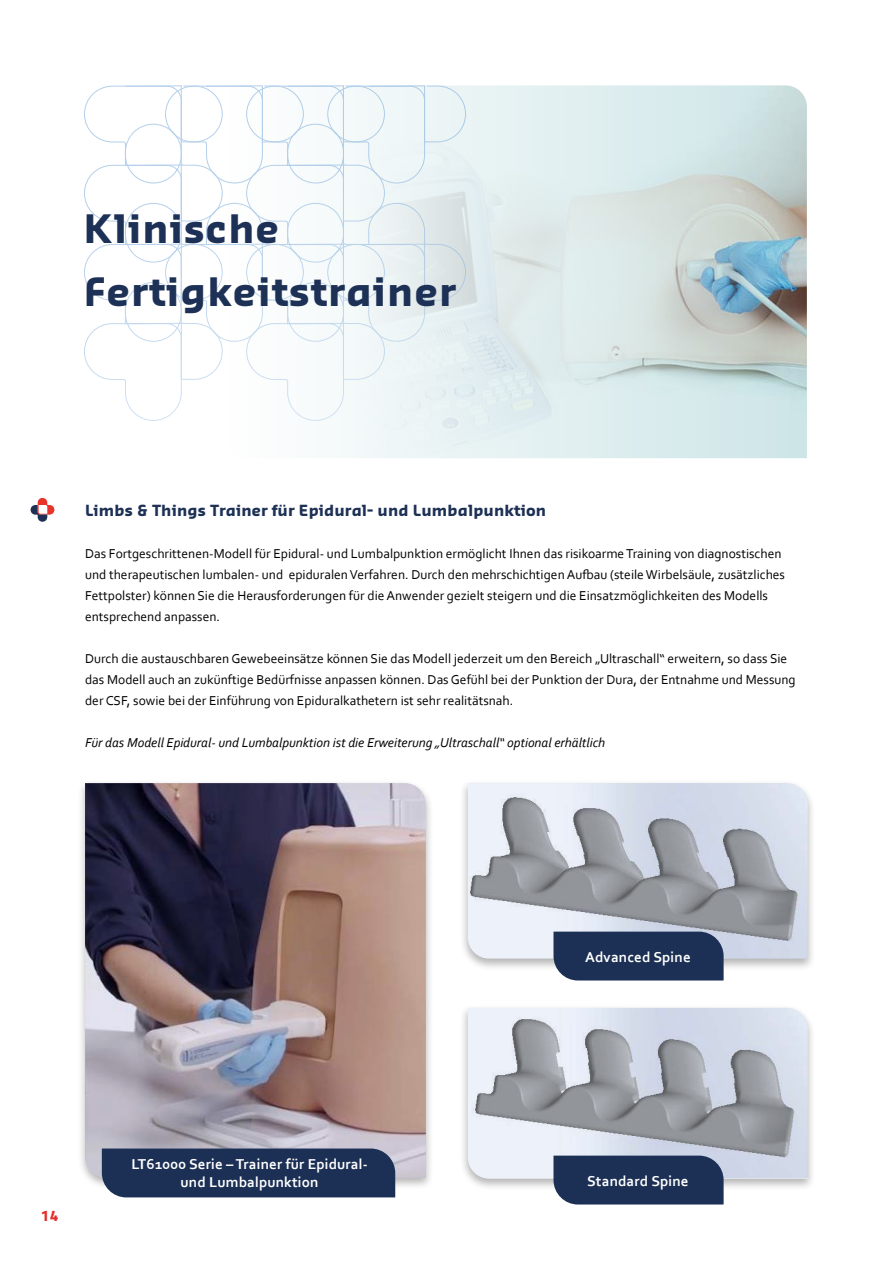
<style>
.page{position:relative;width:893px;height:1263px;background:#fff}
.page>*{position:absolute;margin:0;border:0;box-sizing:border-box;transform-origin:0 0}
.t1{font:700 38.25px/63px "Sansa";letter-spacing:.03em;color:#1d3055}
.t2{font:700 15px/18px "Corbel";letter-spacing:.01em;color:#fff;text-align:center}
.t3{font:700 15px "Sansa";letter-spacing:.01em;color:#1d3055}
.t4{font:13.5px/21px "Corbel";color:#000}
.t5{font:italic 13.5px "Corbel";color:#000}
.t6{font:700 13.5px "Sansa";color:#e62d28}
</style>
<div class="page">
<img style="left:351px;top:85px;width:456px;height:373px">
<svg style="left:84px;top:85px;width:382px;height:336px"></svg>
<svg style="left:31px;top:498px;width:23px;height:24px"></svg>
<div style="left:77px;top:779px;width:357px;height:411px;background:#000;opacity:.3"></div>
<img style="left:85px;top:783px;width:341px;height:395px">
<div style="left:102px;top:1148px;width:293px;height:49px;background:#1c3055"></div>
<div style="left:459px;top:1004px;width:357px;height:187px;background:#000;opacity:.3"></div>
<img style="left:468px;top:1008px;width:340px;height:170px">
<div style="left:459px;top:779px;width:357px;height:192px;background:#000;opacity:.3"></div>
<img style="left:468px;top:783px;width:340px;height:176px">
<div style="left:553px;top:1155px;width:171px;height:49px;background:#1c3055"></div>
<div style="left:553px;top:932px;width:171px;height:48px;background:#1c3055"></div>
<h1 class="t1" style="left:84px;top:196px;width:373px">Klinische<br>Fertigkeitstrainer</h1>
<p class="t3" style="left:85px;top:501px;width:463px">Limbs &amp; Things Trainer für Epidural- und Lumbalpunktion</p>
<p class="t4" style="left:85px;top:543px;width:701px">Das Fortgeschrittenen-Modell für Epidural- und Lumbalpunktion ermöglicht Ihnen das risikoarme Training von diagnostischen und therapeutischen lumbalen- und epiduralen Verfahren. Durch den mehrschichtigen Aufbau (steile Wirbelsäule, zusätzliches Fettpolster) können Sie die Herausforderungen für die Anwender gezielt steigern und die Einsatzmöglichkeiten des Modells entsprechend anpassen.</p>
<p class="t4" style="left:85px;top:648px;width:712px">Durch die austauschbaren Gewebeeinsätze können Sie das Modell jederzeit um den Bereich „Ultraschall“ erweitern, so dass Sie das Modell auch an zukünftige Bedürfnisse anpassen können. Das Gefühl bei der Punktion der Dura, der Entnahme und Messung der CSF, sowie bei der Einführung von Epiduralkathetern ist sehr realitätsnah.</p>
<p class="t5" style="left:85px;top:734px;width:522px">Für das Modell Epidural- und Lumbalpunktion ist die Erweiterung „Ultraschall“ optional erhältlich</p>
<p class="t6" style="left:41px;top:1207px;width:18px">14</p>
<p class="t2" style="left:132px;top:1154px;width:238px">LT61000 Serie – Trainer für Epidural&shy;und Lumbalpunktion</p>
<p class="t2" style="left:585px;top:947px;width:107px">Advanced Spine</p>
<p class="t2" style="left:587px;top:1171px;width:103px">Standard Spine</p>
</div>
